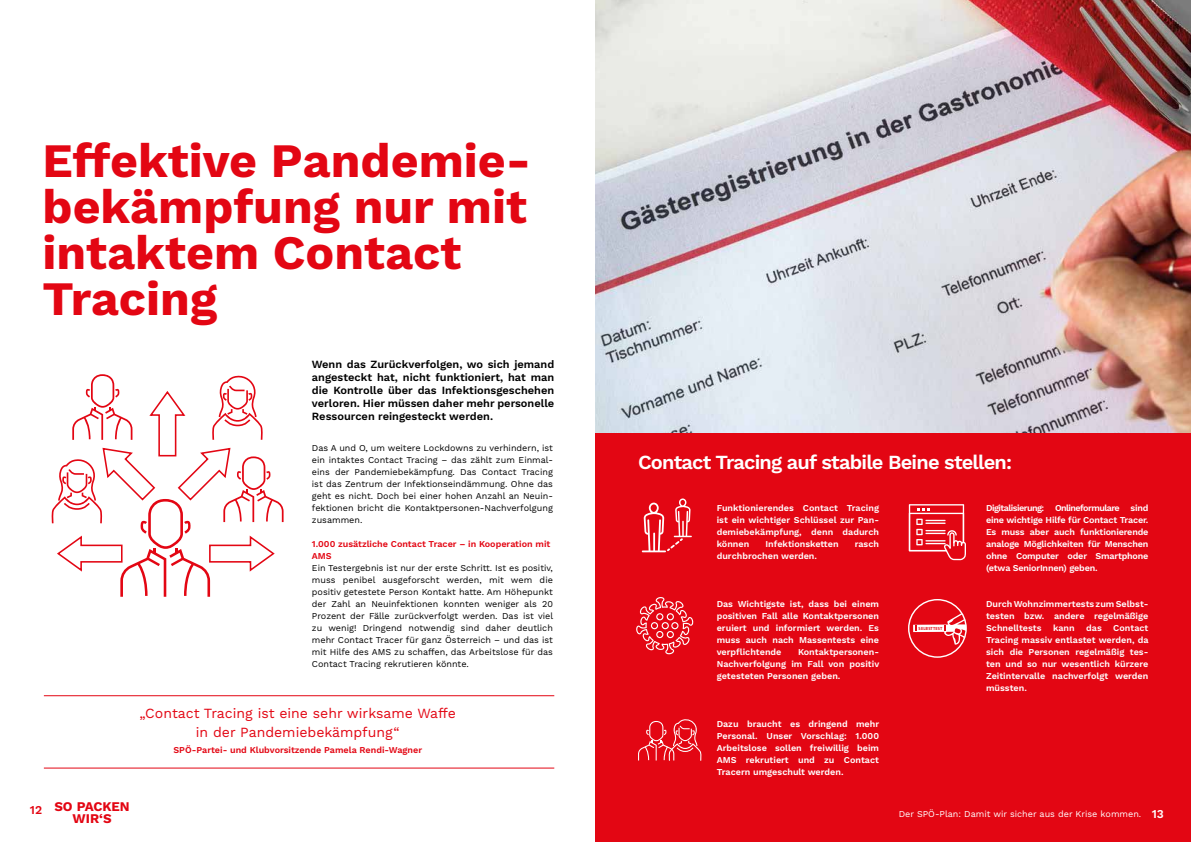
<style>
.page{position:relative;width:1191px;height:842px;background:#fff}
.page>*{position:absolute;margin:0;border:0;box-sizing:border-box;transform-origin:0 0}
.t1{font:700 48px/46px "Work Sans";color:#e30613}
.t2{font:600 20px "Work Sans";letter-spacing:-.04em;color:#fff}
.t3{font:14px/18.8px "Work Sans";color:#e30613;text-align:center}
.t4{font:700 13.3px/12px "Work Sans";color:#e30613;text-align:center}
.t5{font:600 12px "Work Sans";color:#e30613}
.t6{font:600 12px "Work Sans";color:#fff}
.t7{font:600 11px/13px "Work Sans";color:#000;text-align:justify}
.t8{font:600 9px/12px "Work Sans";color:#fff;text-align:justify}
.t9{font:9px/12px "Work Sans";color:#000;text-align:justify}
.t10{font:600 9px/12px "Work Sans";color:#e30613}
.t11{font:9px "Work Sans";color:#fff}
.t12{font:700 4.5px "The Sans B7";letter-spacing:.04em;color:#e30613}
</style>
<div class="page">
<img style="left:595px;top:0;width:596px;height:433px">
<div style="left:595px;top:433px;width:596px;height:409px;background:#e30613"></div>
<svg style="left:642px;top:498px;width:50px;height:54px"></svg>
<svg style="left:636px;top:597px;width:57px;height:57px"></svg>
<svg style="left:638px;top:719px;width:63px;height:42px"></svg>
<svg style="left:909px;top:504px;width:57px;height:56px"></svg>
<hr style="left:44px;top:695px;width:510px;height:1px;background:#e30613">
<hr style="left:44px;top:767px;width:510px;height:1px;background:#e30613">
<svg style="left:913px;top:612px;width:53px;height:44px"></svg>
<div style="left:908px;top:599px;width:58px;height:59px;border:1px solid #fff;border-radius:50%"></div>
<svg style="left:51px;top:374px;width:232px;height:223px"></svg>
<h1 class="t1" style="left:43px;top:140px;width:490px">Effektive Pandemie&shy;bekämpfung nur mit intaktem Contact<br>Tracing</h1>
<p class="t7" style="left:312px;top:358px;width:244px">Wenn das Zurückverfolgen, wo sich jemand angesteckt hat, nicht funktioniert, hat man die Kontrolle über das Infektionsgeschehen verloren. Hier müssen daher mehr personelle Ressourcen reingesteckt werden.</p>
<p class="t9" style="left:312px;top:442px;width:242px">Das A und O, um weitere Lockdowns zu verhindern, ist ein intaktes Contact Tracing – das zählt zum Einmal&shy;eins der Pandemiebekämpfung. Das Contact Tracing ist das Zentrum der Infektionseindämmung. Ohne das geht es nicht. Doch bei einer hohen Anzahl an Neuin&shy;fektionen bricht die Kontaktpersonen-Nachverfolgung zusammen.</p>
<p class="t10" style="left:312px;top:538px;width:240px">1.000 zusätzliche Contact Tracer – in Kooperation mit<br>AMS</p>
<p class="t9" style="left:312px;top:562px;width:243px">Ein Testergebnis ist nur der erste Schritt. Ist es positiv, muss penibel ausgeforscht werden, mit wem die positiv getestete Person Kontakt hatte. Am Höhepunkt der Zahl an Neuinfektionen konnten weniger als 20<br>Prozent der Fälle zurückverfolgt werden. Das ist viel zu wenig! Dringend notwendig sind daher deutlich mehr Contact Tracer für ganz Österreich – und das ist mit Hilfe des AMS zu schaffen, das Arbeitslose für das Contact Tracing rekrutieren könnte.</p>
<h3 class="t3" style="left:139px;top:705px;width:318px">„Contact Tracing ist eine sehr wirksame Waffe in der Pandemiebekämpfung“</h3>
<p class="t10" style="left:173px;top:744px;width:250px">SPÖ-Partei- und Klubvorsitzende Pamela Rendi-Wagner</p>
<h3 class="t5" style="left:30px;top:803px;width:14px">12</h3>
<h3 class="t4" style="left:54px;top:801px;width:77px">SO PACKEN<br>WIR‘S</h3>
<h2 class="t2" style="left:638px;top:450px;width:376px">Contact Tracing auf stabile Beine stellen:</h2>
<p class="t8" style="left:716px;top:502px;width:164px">Funktionierendes Contact Tracing ist ein wichtiger Schlüssel zur Pan&shy;demiebekämpfung, denn dadurch können</p>
<p class="t8" style="left:986px;top:502px;width:164px">Digitalisierung: Onlineformulare sind eine wichtige Hilfe für Contact Tracer.<br>Es muss aber auch funktionierende analoge Möglichkeiten für Menschen ohne Computer oder Smartphone (etwa SeniorInnen) geben.</p>
<p class="t8" style="left:986px;top:598px;width:164px">Durch Wohnzimmertests zum Selbst&shy;testen bzw. andere regelmäßige Schnelltests</p>
<p class="t8" style="left:765px;top:538px;width:75px">Infektionsketten</p>
<p class="t8" style="left:854px;top:538px;width:26px">rasch</p>
<p class="t8" style="left:716px;top:550px;width:102px">durchbrochen werden.</p>
<p class="t8" style="left:716px;top:598px;width:164px">Das Wichtigste ist, dass bei einem positiven Fall alle Kontaktpersonen eruiert und informiert werden. Es muss auch nach Massentests eine verpflichtende</p>
<p class="t8" style="left:1053px;top:622px;width:23px">kann</p>
<p class="t8" style="left:1086px;top:622px;width:17px">das</p>
<p class="t8" style="left:986px;top:622px;width:164px;text-indent:127px">Contact Tracing massiv entlastet werden, da sich die Personen regelmäßig tes&shy;ten und so nur wesentlich kürzere Zeitintervalle nachverfolgt werden müssten.</p>
<p class="t12" style="left:918px;top:626px;width:25px">SELBSTTEST</p>
<p class="t8" style="left:716px;top:646px;width:164px;text-indent:81px">Kontaktpersonen-Nachverfolgung im Fall von positiv getesteten Personen geben.</p>
<p class="t8" style="left:716px;top:718px;width:164px">Dazu braucht es dringend mehr Personal. Unser Vorschlag: 1.000<br>Arbeitslose sollen freiwillig beim AMS rekrutiert und zu Contact Tracern umgeschult werden.</p>
<p class="t11" style="left:898px;top:808px;width:244px">Der SPÖ-Plan: Damit wir sicher aus der Krise kommen.</p>
<h3 class="t6" style="left:1151px;top:807px;width:14px">13</h3>
</div>
